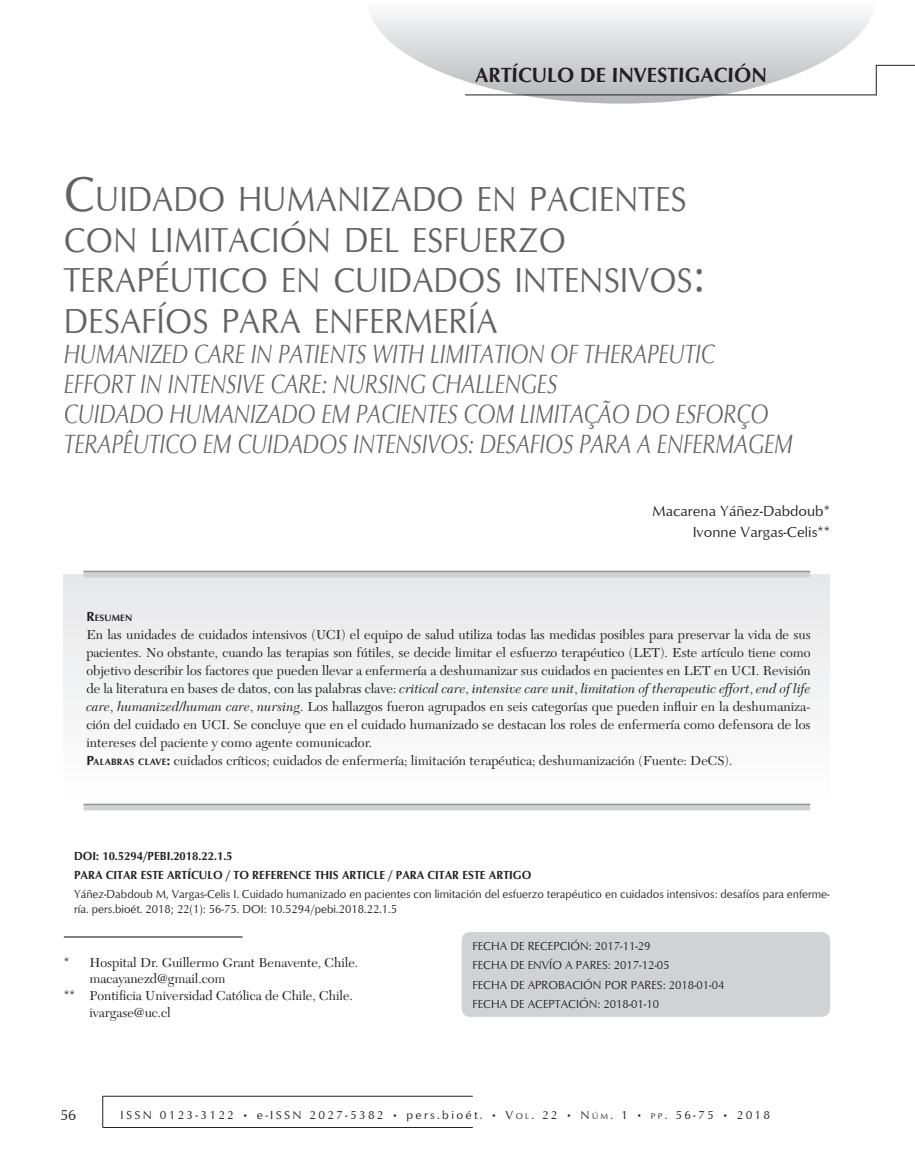
<style>
.page{position:relative;width:915px;height:1170px;background:#fff}
.page>*{position:absolute;margin:0;border:0;box-sizing:border-box;transform-origin:0 0}
.t1{font:35.7px/40.5px "Optimum";color:#636366;scale:.9 1}
.t2{font:italic 27px/30px "Optimum";color:#636366;scale:.8 1}
.t3{font:700 21px "Optimum";color:#231f20}
.t4{font:15px/21px "Optimum";color:#231f20;text-align:right}
.t5{font:13.5px/18px "New Caledonia";color:#231f20;text-align:justify}
.t6{font:12px/19.2px "Optimum";color:#231f20;scale:.95 1}
.t7{font:700 12px/19.2px "Optimum";color:#231f20;scale:.95 1}
.t8{font:12px "Optimum";letter-spacing:.19em;color:#231f20}
.t9{font:700 9.45px "Optimum";color:#231f20}
.s1{font-size:51px}
.s2{font-size:13.5px}
.s3{font-style:italic}
.s4{font-family:"Optimum";font-weight:700}
.s5{font-family:"Optimum"}
.s6{font-size:8.4px}
.s7{font-style:inherit}
</style>
<div class="page">
<hr style="left:102px;top:1095px;width:370px;height:1px;background:#231f20">
<hr style="left:102px;top:1127px;width:370px;height:1px;background:#231f20">
<hr style="left:102px;top:1096px;width:1px;height:30px;background:#231f20">
<div style="left:64px;top:574px;width:765px;height:229px;background:#f2f3f4"></div>
<div style="left:461px;top:932px;width:368px;height:84px;background:#d1d2d4;border-radius:9px"></div>
<div style="left:83px;top:804px;width:726px;height:6px;background:#d1d2d4"></div>
<hr style="left:83px;top:803px;width:726px;height:2px;background:#939598">
<hr style="left:64px;top:936px;width:178px;height:1px;background:#231f20">
<div style="left:83px;top:571px;width:726px;height:6px;background:#d1d2d4"></div>
<hr style="left:83px;top:570px;width:726px;height:2px;background:#939598">
<svg style="left:370px;top:13px;width:505px;height:91px"></svg>
<hr style="left:875px;top:65px;width:1px;height:30px;background:#231f20">
<hr style="left:875px;top:65px;width:39px;height:1px;background:#231f20">
<hr style="left:465px;top:94px;width:411px;height:1px;background:#231f20">
<h3 class="t3" style="left:475px;top:63px;width:293px">ARTÍCULO DE INVESTIGACIÓN</h3>
<h1 class="t1" style="left:64px;top:178px;width:713px"><span class="s1">C</span>UIDADO HUMANIZADO EN PACIENTES<br>CON LIMITACIÓN DEL ESFUERZO<br>TERAPÉUTICO EN CUIDADOS INTENSIVOS<span class="s1">:<br></span>DESAFÍOS PARA ENFERMERÍA</h1>
<h2 class="t2" style="left:64px;top:338px;width:912px">HUMANIZED CARE IN PATIENTS WITH LIMITATION OF THERAPEUTIC<br>EFFORT IN INTENSIVE CARE: NURSING CHALLENGES<br>CUIDADO HUMANIZADO EM PACIENTES COM LIMITAÇÃO DO ESFORÇO TERAPÊUTICO EM CUIDADOS INTENSIVOS: DESAFIOS PARA A ENFERMAGEM</h2>
<p class="t4" style="left:652px;top:500px;width:179px">Macarena Yáñez-Dabdoub*<br>Ivonne Vargas-Celis**</p>
<p class="t9" style="left:86px;top:612px;width:41px"><span class="s2">R</span>ESUMEN</p>
<p class="t5" style="left:86px;top:625px;width:725px">En las unidades de cuidados intensivos (UCI) el equipo de salud utiliza todas las medidas posibles para preservar la vida de sus pacientes. No obstante, cuando las terapias son fútiles, se decide limitar el esfuerzo terapéutico (LET). Este artículo tiene como objetivo describir los factores que pueden llevar a enfermería a deshumanizar sus cuidados en pacientes en LET en UCI. Revisión de la literatura en bases de datos, con las palabras clave: <span class="s3">critical care</span>, <span class="s3">intensive care unit</span>, <span class="s3">limitation of therapeutic effort</span>, <span class="s3">end of life care</span>, <span class="s3">humanized/human care</span>, <span class="s3">nursing</span>. Los hallazgos fueron agrupados en seis categorías que pueden influir en la deshumaniza&shy;ción del cuidado en UCI. Se concluye que en el cuidado humanizado se destacan los roles de enfermería como defensora de los intereses del paciente y como agente comunicador.</p>
<p class="t9" style="left:86px;top:756px;width:14px"><span class="s2">P</span>ALA</p>
<p class="t9" style="left:111px;top:756px;width:13px">BRAS</p>
<p class="t9" style="left:138px;top:756px;width:7px">CLAVE</p>
<p class="t5" style="left:167px;top:751px;width:567px"><span class="s4">:</span> cuidados críticos; cuidados de enfermería; limitación terapéutica; deshumanización (Fuente: DeCS).</p>
<p class="t7" style="left:74px;top:845px;width:482px">DOI: 10.5294/PEBI.2018.22.1.5<br>PARA CITAR ESTE ARTÍCULO / TO REFERENCE THIS ARTICLE / PARA CITAR ESTE ARTIGO</p>
<p class="t6" style="left:74px;top:886px;width:796px;line-height:15px">Yáñez-Dabdoub M, Vargas-Celis I. Cuidado humanizado en pacientes con limitación del esfuerzo terapéutico en cuidados intensivos: desafíos para enferme&shy;ría. pers.bioét. 2018; 22(1): 56-75. DOI: 10.5294/pebi.2018.22.1.5</p>
<p class="t5" style="left:64px;top:953px;width:296px"><span class="s5">*</span> Hospital Dr. Guillermo Grant Benavente, Chile.</p>
<p class="t5" style="left:89px;top:970px;width:138px">macayanezd@gmail.com</p>
<p class="t5" style="left:64px;top:986px;width:290px"><span class="s5">**</span> Pontificia Universidad Católica de Chile, Chile.</p>
<p class="t5" style="left:89px;top:1003px;width:83px">ivargase@uc.cl</p>
<p class="t6" style="left:472px;top:936px;width:267px">FECHA DE RECEPCIÓN: 2017-11-29<br>FECHA DE ENVÍO A PARES: 2017-12-05<br>FECHA DE APROBACIÓN POR PARES: 2018-01-04<br>FECHA DE ACEPTACIÓN: 2018-01-10</p>
<p class="t4" style="left:60px;top:1103px;width:18px">56</p>
<p class="t8" style="left:121px;top:1106px;width:650px">ISSN 0123-3122 • e-ISSN 2027-5382 • pers.bioét. • V<span class="s6">OL</span>. 22 • N<span class="s6">ÚM</span><span class="s7">.</span> 1 • <span class="s6">PP</span>. 56-75 • 2018</p>
</div>
